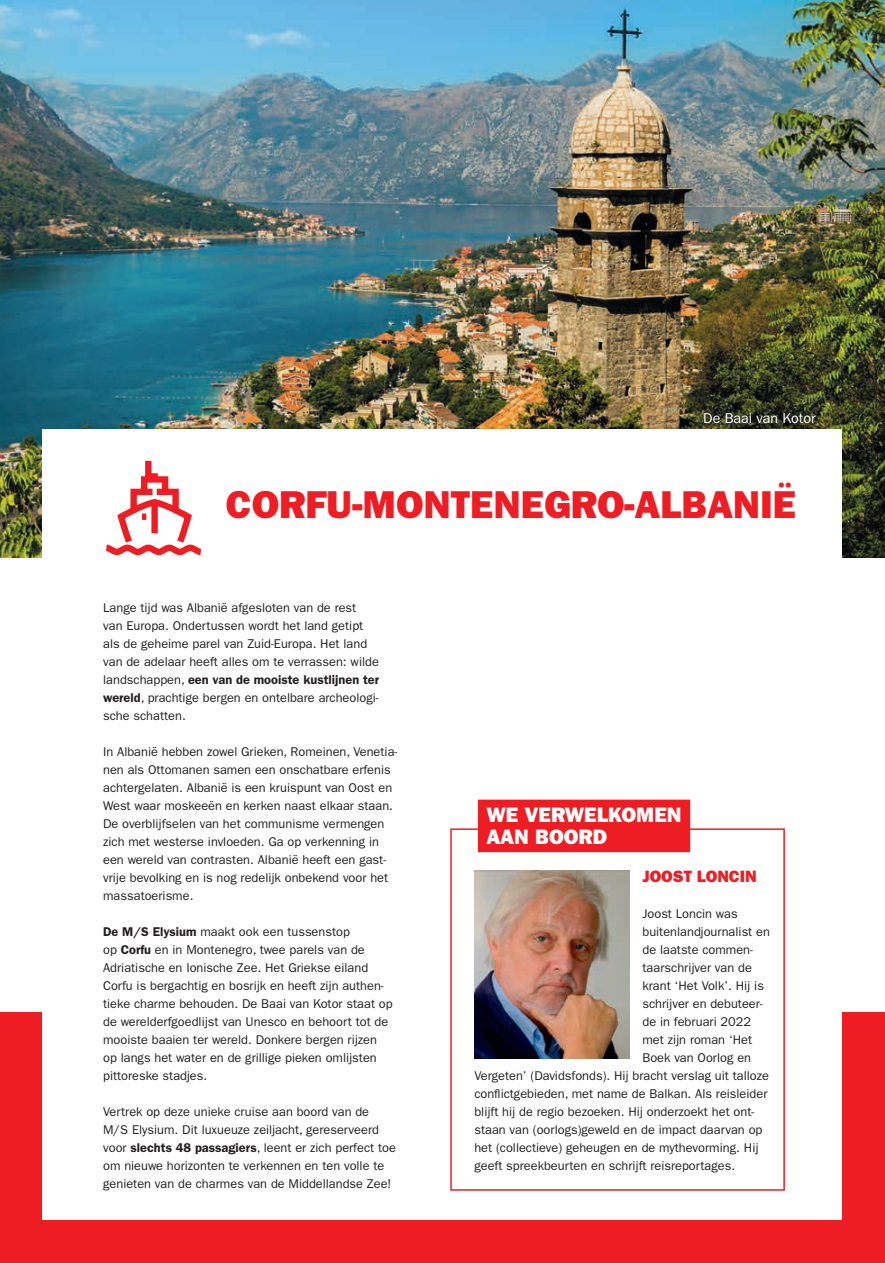
<style>
.page{position:relative;width:885px;height:1263px;background:#fff}
.page>*{position:absolute;margin:0;border:0;box-sizing:border-box;transform-origin:0 0}
.t1{font:800 39px "Franklin Gothic LT Pro";color:#ee1d23}
.t2{font:800 21px/22px "Franklin Gothic LT Pro";color:#fff}
.t3{font:800 16.5px "Franklin Gothic LT Pro";color:#ee1d23}
.t4{font:14.25px "Franklin Gothic LT Pro";color:#fff}
.t5{font:12.75px/18px "Franklin Gothic LT Pro";color:#231f20}
.t6{font:12.75px "Franklin Gothic LT Pro Dm";color:#231f20}
.s1{font-family:"Franklin Gothic LT Pro"}
.s2{font-family:"Franklin Gothic LT Pro Dm"}
</style>
<div class="page">
<img style="left:0;top:0;width:884px;height:557px">
<div style="left:0;top:1012px;width:884px;height:251px;background:#ee1d23"></div>
<div style="left:43px;top:429px;width:799px;height:791px;background:#fff"></div>
<svg style="left:106px;top:460px;width:95px;height:96px"></svg>
<div style="left:450px;top:828px;width:334px;height:363px;border:2px solid #ee1d23"></div>
<div style="left:478px;top:800px;width:212px;height:52px;background:#ee1d23"></div>
<img style="left:474px;top:870px;width:155px;height:189px">
<div style="left:700px;top:410px;width:120px;height:18px;background:#231f20;opacity:.91"></div>
<p class="t4" style="left:703px;top:409px;width:114px">De Baai van Kotor</p>
<h1 class="t1" style="left:226px;top:481px;width:571px">CORFU-MONTENEGRO-ALBANIË</h1>
<p class="t5" style="left:103px;top:599px;width:277px">Lange tijd was Albanië afgesloten van de rest van Europa. Ondertussen wordt het land getipt als de geheime parel van Zuid-Europa. Het land van de adelaar heeft alles om te verrassen: wilde</p>
<p class="t6" style="left:103px;top:672px;width:277px"><span class="s1">landschappen,</span> een van de mooiste kustlijnen ter</p>
<p class="t5" style="left:103px;top:689px;width:277px"><span class="s2">wereld</span>, prachtige bergen en ontelbare archeologi&shy;sche schatten.</p>
<p class="t5" style="left:103px;top:743px;width:296px">In Albanië hebben zowel Grieken, Romeinen, Venetia&shy;nen als Ottomanen samen een onschatbare erfenis achtergelaten. Albanië is een kruispunt van Oost en West waar moskeeën en kerken naast elkaar staan.<br>De overblijfselen van het communisme vermengen zich met westerse invloeden. Ga op verkenning in een wereld van contrasten. Albanië heeft een gast&shy;vrije bevolking en is nog redelijk onbekend voor het massatoerisme.</p>
<p class="t5" style="left:103px;top:923px;width:291px"><span class="s2">De M/S Elysium</span> maakt ook een tussenstop<br>op <span class="s2">Corfu</span> en in Montenegro, twee parels van de Adriatische en Ionische Zee. Het Griekse eiland Corfu is bergachtig en bosrijk en heeft zijn authen&shy;tieke charme behouden. De Baai van Kotor staat op de werelderfgoedlijst van Unesco en behoort tot de mooiste baaien ter wereld. Donkere bergen rijzen op langs het water en de grillige pieken omlijsten pittoreske stadjes.</p>
<p class="t5" style="left:103px;top:1103px;width:294px">Vertrek op deze unieke cruise aan boord van de M/S Elysium. Dit luxueuze zeiljacht, gereserveerd voor <span class="s2">slechts 48 passagiers</span>, leent er zich perfect toe om nieuwe horizonten te verkennen en ten volle te genieten van de charmes van de Middellandse Zee!</p>
<h2 class="t2" style="left:486px;top:804px;width:197px">WE VERWELKOMEN<br>AAN BOORD</h2>
<p class="t3" style="left:642px;top:867px;width:116px">JOOST LONCIN</p>
<p class="t5" style="left:642px;top:905px;width:97px">Joost Loncin was</p>
<p class="t5" style="left:642px;top:923px;width:129px">buitenlandjournalist en</p>
<p class="t5" style="left:642px;top:941px;width:112px">de laatste commen-</p>
<p class="t5" style="left:642px;top:959px;width:111px">taarschrijver van de</p>
<p class="t5" style="left:642px;top:977px;width:123px">krant ‘Het Volk’. Hij is</p>
<p class="t5" style="left:642px;top:995px;width:122px">schrijver en debuteer-</p>
<p class="t5" style="left:642px;top:1013px;width:110px">de in februari 2022</p>
<p class="t5" style="left:642px;top:1031px;width:111px">met zijn roman ‘Het</p>
<p class="t5" style="left:642px;top:1049px;width:110px">Boek van Oorlog en</p>
<p class="t5" style="left:474px;top:1067px;width:296px">Vergeten’ (Davidsfonds). Hij bracht verslag uit talloze</p>
<p class="t5" style="left:474px;top:1085px;width:294px">conflictgebieden, met name de Balkan. Als reisleider</p>
<p class="t5" style="left:474px;top:1103px;width:281px">blijft hij de regio bezoeken. Hij onderzoekt het ont-</p>
<p class="t5" style="left:474px;top:1121px;width:289px">staan van (oorlogs)geweld en de impact daarvan op</p>
<p class="t5" style="left:474px;top:1139px;width:285px">het (collectieve) geheugen en de mythevorming. Hij</p>
<p class="t5" style="left:474px;top:1157px;width:262px">geeft spreekbeurten en schrijft reisreportages.</p>
</div>
